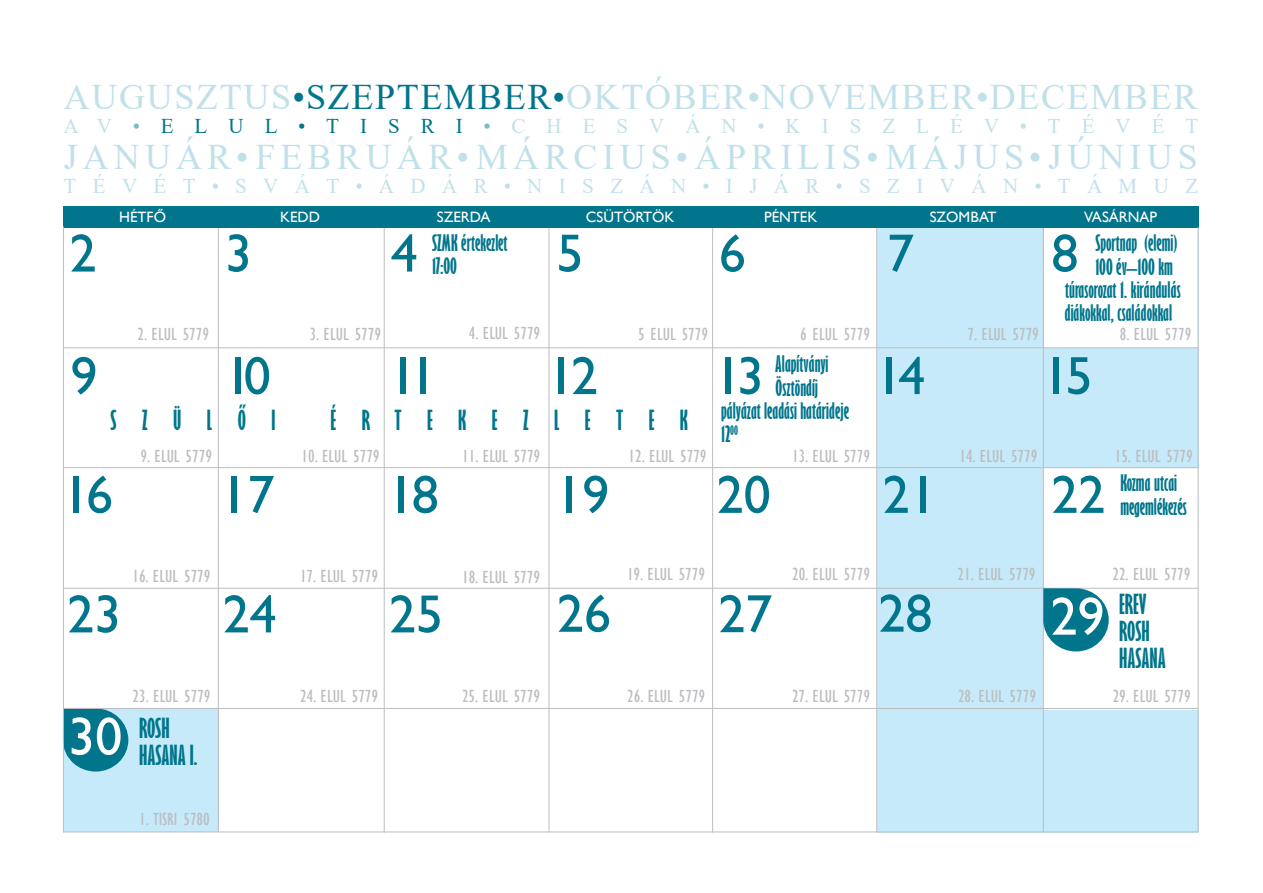
<style>
.page{position:relative;width:1263px;height:893px;background:#fff}
.page>*{position:absolute;margin:0;border:0;box-sizing:border-box;transform-origin:0 0}
.t1{font:54px "Gill Sans";color:#00758c}
.t2{font:54px "Gill Sans";color:#fff}
.t3{font:36px "Times New Roman";letter-spacing:.045em;color:#c1e1ea}
.t4{font:36px "Times New Roman";letter-spacing:.14em;color:#c1e1ea}
.t5{font:700 extra-condensed 25.5px/27px "Gill Sans";color:#00758c}
.t6{font:700 extra-condensed 25.5px "Gill Sans";letter-spacing:1em;color:#00758c}
.t7{font:700 extra-condensed 21px/23.2px "Gill Sans";color:#00758c}
.t8{font:21px "Times New Roman";letter-spacing:.785em;color:#c1e1ea}
.t9{font:21px "Times New Roman";letter-spacing:1em;color:#c1e1ea}
.t10{font:condensed 18px "Gill Sans";color:#bcbdc0}
.t11{font:15px "Gill Sans";color:#fff}
.s1{color:#00758c}
.s2{color:#7db9c9}
.s3{font-weight:400;font-stretch:normal;font-size:54px;color:#fff}
</style>
<div class="page">
<div style="left:877px;top:221px;width:321px;height:612px;background:#c6eafa"></div>
<div style="left:1043px;top:468px;width:155px;height:241px;background:#fff"></div>
<div style="left:64px;top:708px;width:154px;height:124px;background:#c6eafa"></div>
<svg style="left:64px;top:709px;width:64px;height:63px;background:#1f879d"></svg>
<div style="left:1044px;top:228px;width:153px;height:119px;background:#fff"></div>
<hr style="left:712px;top:228px;width:1px;height:605px;background:#bcbdc0">
<div style="left:63px;top:207px;width:1135px;height:21px;background:#00758c"></div>
<hr style="left:63px;top:832px;width:1135px;height:1px;background:#bcbdc0">
<hr style="left:63px;top:347px;width:1135px;height:1px;background:#bcbdc0">
<hr style="left:63px;top:467px;width:1135px;height:1px;background:#bcbdc0">
<hr style="left:63px;top:588px;width:1135px;height:1px;background:#bcbdc0">
<hr style="left:63px;top:708px;width:1135px;height:1px;background:#bcbdc0">
<hr style="left:384px;top:228px;width:1px;height:605px;background:#bcbdc0">
<hr style="left:549px;top:228px;width:1px;height:605px;background:#bcbdc0">
<hr style="left:876px;top:228px;width:1px;height:605px;background:#bcbdc0">
<hr style="left:1043px;top:228px;width:1px;height:604px;background:#bcbdc0">
<hr style="left:218px;top:228px;width:1px;height:604px;background:#bcbdc0">
<hr style="left:63px;top:227px;width:1px;height:605px;background:#bcbdc0">
<hr style="left:1198px;top:227px;width:1px;height:605px;background:#bcbdc0">
<svg style="left:1043px;top:588px;width:66px;height:63px;background:#2a8b9e"></svg>
<h2 class="t3" style="left:64px;top:71px;width:1135px">AUGUSZTUS<span class="s1">•SZEPTEMBER•</span>OKTÓBER•NOVEMBER•DECEMBER</h2>
<p class="t9" style="left:63px;top:111px;width:1136px">AV<span class="s2">•</span><span class="s1">ELUL•TISRI</span><span class="s2">•</span>CHESVÁN•KISZLÉV•TÉVÉT</p>
<h2 class="t4" style="left:64px;top:131px;width:1136px">JANUÁR•FEBRUÁR•MÁRCIUS•ÁPRILIS•MÁJUS•JÚNIUS</h2>
<p class="t8" style="left:63px;top:171px;width:1136px">TÉVÉT•SVÁT•ÁDÁR•NISZÁN•IJÁR•SZIVÁN•TÁMUZ</p>
<p class="t11" style="left:119px;top:209px;width:48px">HÉTFŐ</p>
<p class="t11" style="left:280px;top:209px;width:41px">KEDD</p>
<p class="t11" style="left:437px;top:209px;width:55px">SZERDA</p>
<p class="t11" style="left:586px;top:209px;width:90px">CSÜTÖRTÖK</p>
<p class="t11" style="left:764px;top:209px;width:55px">PÉNTEK</p>
<p class="t11" style="left:930px;top:209px;width:68px">SZOMBAT</p>
<p class="t11" style="left:1084px;top:209px;width:75px">VASÁRNAP</p>
<h1 class="t1" style="left:70px;top:222px;width:28px">2</h1>
<h1 class="t1" style="left:225px;top:222px;width:28px">3</h1>
<h1 class="t1" style="left:391px;top:222px;width:28px">4</h1>
<h1 class="t1" style="left:556px;top:222px;width:28px">5</h1>
<h1 class="t1" style="left:719px;top:222px;width:28px">6</h1>
<h1 class="t1" style="left:887px;top:222px;width:28px">7</h1>
<h1 class="t1" style="left:1051px;top:222px;width:28px">8</h1>
<p class="t7" style="left:432px;top:231px;width:77px">SZMK értekezlet<br>17:00</p>
<p class="t7" style="left:1095px;top:232px;width:84px">Sportnap (elemi)</p>
<p class="t7" style="left:1095px;top:255px;width:79px">100 év–100 km</p>
<p class="t7" style="left:1065px;top:278px;width:117px">túrasorozat 1. kirándulás</p>
<p class="t7" style="left:1065px;top:301px;width:109px">diákokkal, családokkal</p>
<p class="t10" style="left:138px;top:324px;width:73px">2. ELUL 5779</p>
<p class="t10" style="left:469px;top:322px;width:73px">4. ELUL 5779</p>
<p class="t10" style="left:310px;top:324px;width:73px">3. ELUL 5779</p>
<p class="t10" style="left:638px;top:324px;width:71px">5 ELUL 5779</p>
<p class="t10" style="left:967px;top:324px;width:73px">7. ELUL 5779</p>
<p class="t10" style="left:1120px;top:324px;width:73px">8. ELUL 5779</p>
<p class="t10" style="left:800px;top:324px;width:71px">6 ELUL 5779</p>
<p class="t7" style="left:775px;top:353px;width:55px">Alapítványi</p>
<p class="t7" style="left:776px;top:376px;width:44px">Ösztöndíj</p>
<p class="t7" style="left:721px;top:399px;width:130px">pályázat leadási határideje</p>
<p class="t7" style="left:721px;top:422px;width:18px">12<sup>00</sup></p>
<h1 class="t1" style="left:70px;top:345px;width:28px">9</h1>
<h1 class="t1" style="left:225px;top:344px;width:47px">10</h1>
<h1 class="t1" style="left:389px;top:344px;width:49px">11</h1>
<h1 class="t1" style="left:548px;top:344px;width:52px">12</h1>
<h1 class="t1" style="left:714px;top:344px;width:51px">13</h1>
<h1 class="t1" style="left:875px;top:344px;width:52px">14</h1>
<h3 class="t5" style="left:110px;top:406px;width:166px">SZÜLŐI</h3>
<h3 class="t6" style="left:331px;top:404px;width:359px">ÉRTEKEZLETEK</h3>
<p class="t10" style="left:141px;top:445px;width:73px">9. ELUL 5779</p>
<p class="t10" style="left:302px;top:445px;width:79px">10. ELUL 5779</p>
<p class="t10" style="left:629px;top:445px;width:79px">12. ELUL 5779</p>
<p class="t10" style="left:959px;top:445px;width:79px">14. ELUL 5779</p>
<p class="t10" style="left:792px;top:445px;width:79px">13. ELUL 5779</p>
<p class="t10" style="left:462px;top:445px;width:79px">11. ELUL 5779</p>
<h1 class="t1" style="left:1042px;top:344px;width:52px">15</h1>
<h1 class="t1" style="left:63px;top:463px;width:52px">16</h1>
<h1 class="t1" style="left:220px;top:463px;width:55px">17</h1>
<h1 class="t1" style="left:388px;top:463px;width:53px">18</h1>
<h1 class="t1" style="left:555px;top:463px;width:55px">19</h1>
<h1 class="t1" style="left:717px;top:463px;width:56px">20</h1>
<h1 class="t1" style="left:882px;top:463px;width:55px">21</h1>
<h1 class="t1" style="left:1051px;top:463px;width:55px">22</h1>
<p class="t10" style="left:1115px;top:445px;width:79px">15. ELUL 5779</p>
<p class="t7" style="left:1120px;top:472px;width:68px">Kozma utcai megemlékezés</p>
<p class="t10" style="left:132px;top:565px;width:79px">16. ELUL 5779</p>
<p class="t10" style="left:300px;top:565px;width:79px">17. ELUL 5779</p>
<p class="t10" style="left:627px;top:564px;width:79px">19. ELUL 5779</p>
<p class="t10" style="left:462px;top:567px;width:79px">18. ELUL 5779</p>
<p class="t10" style="left:792px;top:564px;width:79px">20. ELUL 5779</p>
<p class="t10" style="left:957px;top:564px;width:79px">21. ELUL 5779</p>
<p class="t10" style="left:1112px;top:564px;width:79px">22. ELUL 5779</p>
<h1 class="t1" style="left:67px;top:583px;width:55px">23</h1>
<h1 class="t1" style="left:223px;top:583px;width:55px">24</h1>
<h1 class="t1" style="left:389px;top:583px;width:55px">25</h1>
<h1 class="t1" style="left:557px;top:582px;width:55px">26</h1>
<h1 class="t1" style="left:718px;top:583px;width:56px">27</h1>
<h1 class="t1" style="left:878px;top:582px;width:55px">28</h1>
<h3 class="t5" style="left:1119px;top:591px;width:48px;text-indent:-69px"><span class="s3">29</span> EREV<br>ROSH<br>HASANA</h3>
<h1 class="t2" style="left:68px;top:705px;width:55px">30</h1>
<p class="t10" style="left:133px;top:685px;width:79px">23. ELUL 5779</p>
<p class="t10" style="left:300px;top:685px;width:79px">24. ELUL 5779</p>
<h3 class="t5" style="left:139px;top:714px;width:60px">ROSH<br>HASANA I.</h3>
<p class="t10" style="left:139px;top:808px;width:72px">1. TISRI 5780</p>
<p class="t10" style="left:462px;top:685px;width:79px">25. ELUL 5779</p>
<p class="t10" style="left:627px;top:685px;width:79px">26. ELUL 5779</p>
<p class="t10" style="left:792px;top:685px;width:79px">27. ELUL 5779</p>
<p class="t10" style="left:958px;top:685px;width:79px">28. ELUL 5779</p>
<p class="t10" style="left:1113px;top:685px;width:79px">29. ELUL 5779</p>
</div>
